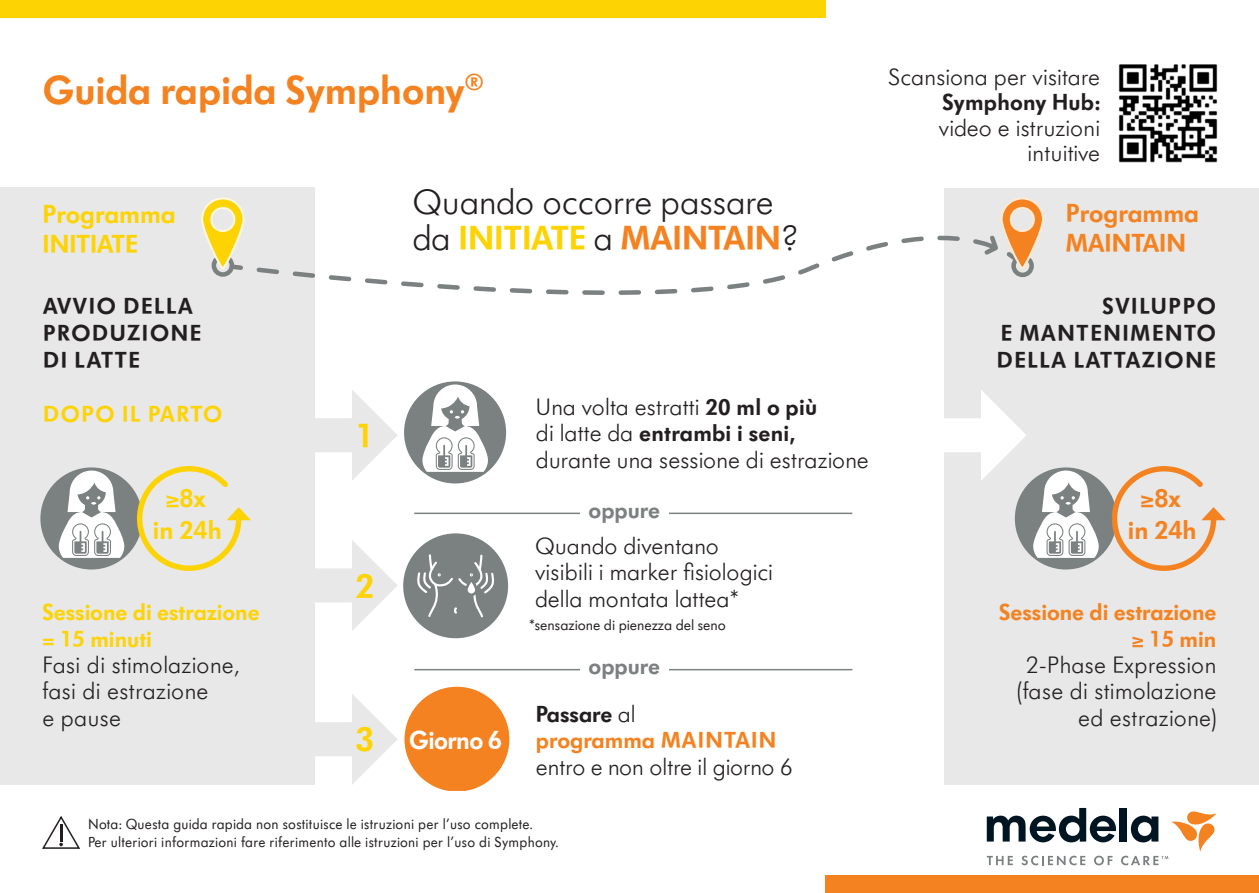
<style>
.page{position:relative;width:1259px;height:893px;background:#fff}
.page>*{position:absolute;margin:0;border:0;box-sizing:border-box;transform-origin:0 0}
.Underlined{font:600 42px "Futura SB Medela";color:#f58220}
.t1{font:300 36px/36px "Futura SB Medela";color:#231f20}
.t2{font:600 36px "Futura SB Medela";color:#fed304}
.t3{font:600 27px/32.4px "Futura SB Medela";color:#fed304;text-align:center}
.t4{font:600 27px/32.4px "Futura SB Medela";color:#f58220;text-align:center}
.t5{font:600 27px "Futura SB Medela";letter-spacing:-.02em;color:#fff}
._03_Fliesstext{font:300 24px/26.4px "Futura SB Medela";letter-spacing:.01em;color:#231f20}
._03_Fliesstext-2{font:600 24px/27px "Futura SB Medela";letter-spacing:.07em;color:#231f20}
._03_Fliesstext-3{font:600 24px/26.4px "Futura SB Medela";color:#fed304}
._03_Fliesstext-4{font:600 24px/26.4px "Futura SB Medela";color:#f58220;text-align:right}
.t6{font:600 24px "Futura SB Medela";color:#7b8080}
._03_Fliesstext-5{font:600 24px "Futura SB Medela";letter-spacing:.07em;color:#fed304}
._03_Fliesstext-6{font:15px "Futura SB Medela";letter-spacing:.02em;color:#231f20}
._03_Fliesstext-7{font:15px "Futura SB Medela";color:#231f20}
.s1{font-weight:600;color:#fed304}
.s2{font-weight:600;color:#f58220}
.s3{font-weight:600}
</style>
<div class="page">
<div style="left:0;top:187px;width:315px;height:597px;background:#e7e8e7"></div>
<div style="left:944px;top:188px;width:315px;height:597px;background:#e7e8e7"></div>
<div style="left:0;top:0;width:825px;height:17px;background:#fed304"></div>
<svg style="left:986px;top:808px;width:230px;height:57px"></svg>
<div style="left:40px;top:467px;width:102px;height:102px;background:#7b8080;border-radius:50%"></div>
<svg style="left:59px;top:471px;width:65px;height:87px"></svg>
<svg style="left:134px;top:466px;width:117px;height:105px"></svg>
<div style="left:1015px;top:467px;width:102px;height:102px;background:#7b8080;border-radius:50%"></div>
<svg style="left:1033px;top:471px;width:66px;height:87px"></svg>
<svg style="left:1109px;top:466px;width:116px;height:105px"></svg>
<div style="left:403px;top:533px;width:105px;height:105px;background:#7b8080;border-radius:50%"></div>
<svg style="left:417px;top:554px;width:77px;height:64px"></svg>
<svg style="left:315px;top:540px;width:83px;height:91px"></svg>
<svg style="left:944px;top:390px;width:82px;height:90px"></svg>
<div style="left:404px;top:687px;width:105px;height:105px;background:#f58220;border-radius:50%"></div>
<svg style="left:269px;top:694px;width:128px;height:91px"></svg>
<div style="left:404px;top:381px;width:102px;height:102px;background:#7b8080;border-radius:50%"></div>
<svg style="left:422px;top:384px;width:66px;height:88px"></svg>
<svg style="left:315px;top:390px;width:82px;height:90px"></svg>
<hr style="left:414px;top:513px;width:438px;height:1px;background:#7b8080">
<div style="left:580px;top:500px;width:88px;height:19px;background:#fff"></div>
<hr style="left:414px;top:669px;width:438px;height:1px;background:#7b8080">
<div style="left:580px;top:656px;width:88px;height:19px;background:#fff"></div>
<svg style="left:201px;top:197px;width:843px;height:98px"></svg>
<div style="left:825px;top:875px;width:434px;height:18px;background:#f58220"></div>
<svg style="left:42px;top:816px;width:38px;height:33px"></svg>
<img style="left:1118px;top:64px;width:100px;height:99px">
<p class="Underlined" style="left:43px;top:65px;width:442px">Guida rapida Symphony<sup>®</sup></p>
<p class="t3" style="left:43px;top:199px;width:134px;line-height:30px;text-align:left">Programma<br>INITIATE</p>
<p class="_03_Fliesstext-2" style="left:43px;top:292px;width:160px">AVVIO DELLA<br>PRODUZIONE<br>DI LATTE</p>
<p class="_03_Fliesstext-5" style="left:43px;top:400px;width:181px">DOPO IL PARTO</p>
<p class="t1" style="left:412px;top:184px;width:387px">Quando occorre passare da <span class="s1">INITIATE</span> a <span class="s2">MAINTAIN</span>?</p>
<p class="t2" style="left:355px;top:415px;width:20px">1</p>
<p class="_03_Fliesstext" style="left:536px;top:394px;width:334px">Una volta estratti <span class="s3">20 ml o più<br></span>di latte da <span class="s3">entrambi i seni, </span>durante una sessione di estrazione</p>
<p class="_03_Fliesstext" style="left:888px;top:64px;width:213px;line-height:25.5px;text-align:right">Scansiona per visitare<br><span class="s3">Symphony Hub: </span>video e istruzioni intuitive</p>
<p class="t4" style="left:1066px;top:198px;width:134px;line-height:30px;text-align:left">Programma<br>MAINTAIN</p>
<p class="_03_Fliesstext-2" style="left:997px;top:292px;width:220px;text-align:justify;text-indent:106px">SVILUPPO E MANTENIMENTO DELLA LATTAZIONE</p>
<p class="t3" style="left:153px;top:482px;width:70px">≥8x<br>in 24h</p>
<p class="t4" style="left:1127px;top:482px;width:70px">≥8x<br>in 24h</p>
<p class="t6" style="left:588px;top:496px;width:73px">oppure</p>
<p class="_03_Fliesstext" style="left:535px;top:532px;width:239px">Quando diventano visibili i marker fisiologici della montata lattea*</p>
<p class="_03_Fliesstext-7" style="left:529px;top:616px;width:198px">*sensazione di pienezza del seno</p>
<p class="t2" style="left:355px;top:564px;width:20px">2</p>
<p class="_03_Fliesstext-3" style="left:43px;top:599px;width:219px">Sessione di estrazione = 15 minuti</p>
<p class="_03_Fliesstext" style="left:43px;top:652px;width:199px">Fasi di stimolazione, fasi di estrazione<br>e pause</p>
<p class="_03_Fliesstext-4" style="left:999px;top:599px;width:219px">Sessione di estrazione ≥ 15 min</p>
<p class="_03_Fliesstext" style="left:1017px;top:652px;width:201px;text-align:right">2-Phase Expression (fase di stimolazione ed estrazione)</p>
<p class="t6" style="left:588px;top:652px;width:73px">oppure</p>
<p class="_03_Fliesstext" style="left:536px;top:700px;width:258px"><span class="s3">Passare</span> al<br><span class="s2">programma MAINTAIN </span>entro e non oltre il giorno 6</p>
<p class="t2" style="left:355px;top:718px;width:20px">3</p>
<p class="t5" style="left:409px;top:724px;width:94px">Giorno 6</p>
<p class="_03_Fliesstext-6" style="left:88px;top:815px;width:446px">Nota: Questa guida rapida non sostituisce le istruzioni per l’uso complete.</p>
<p class="_03_Fliesstext-6" style="left:88px;top:833px;width:472px">Per ulteriori informazioni fare riferimento alle istruzioni per l’uso di Symphony.</p>
</div>
